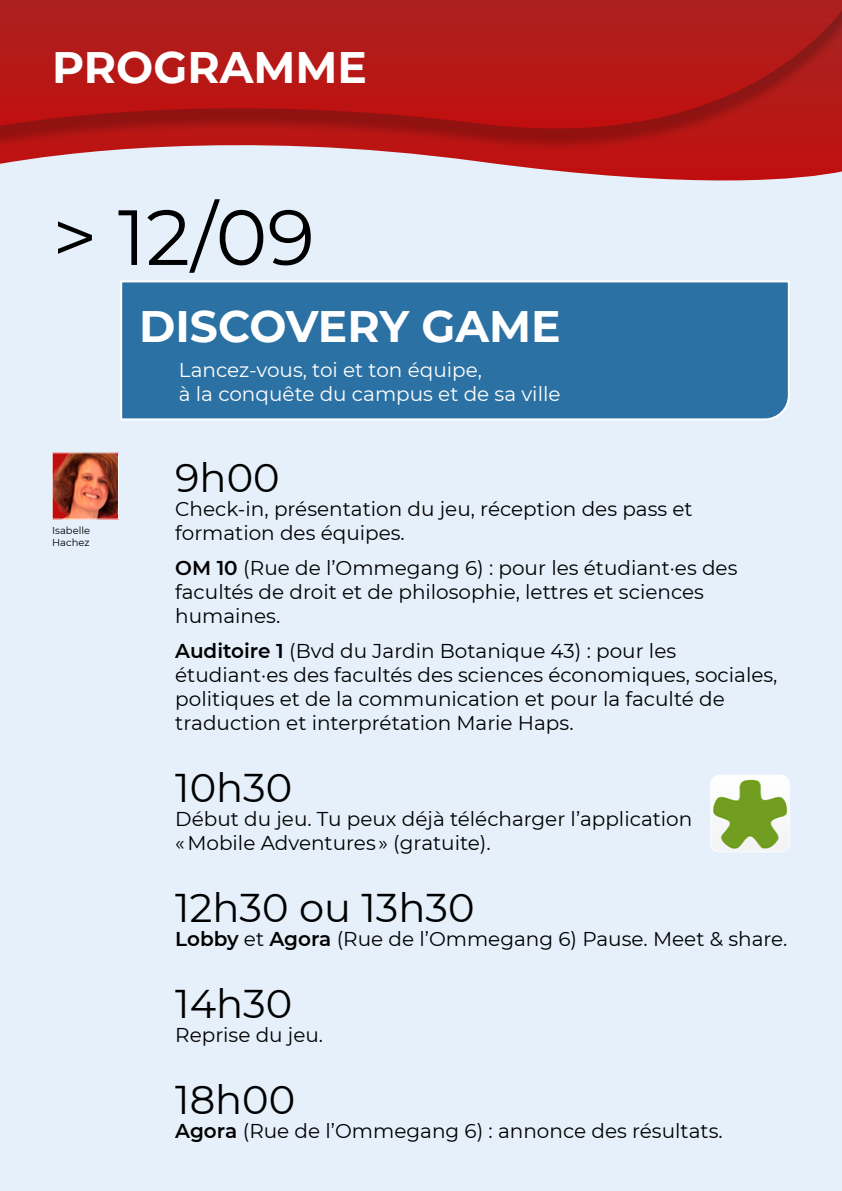
<style>
.page{position:relative;width:842px;height:1191px;background:#e5f0fb}
.page>*{position:absolute;margin:0;border:0;box-sizing:border-box;transform-origin:0 0}
.t1{font:78px "Montserrat";color:#000}
.t2{font:700 44px "Montserrat";color:#fff}
.t3{font:40px "Montserrat";color:#000}
.t4{font:20px/24px "Montserrat";color:#000}
.t5{font:20px/24px "Montserrat";color:#fff}
.t6{font:10px/12px "Montserrat";color:#000}
.s1{font-weight:600}
</style>
<div class="page">
<svg style="left:0;top:151px;width:842px;height:30px"></svg>
<svg style="left:0;top:0;width:842px;height:151px;background:#b11a18"></svg>
<div style="left:120px;top:280px;width:670px;height:140px;background:#2b71a4"></div>
<img style="left:54px;top:454px;width:63px;height:63px">
<img style="left:712px;top:776px;width:76px;height:74px">
<div style="left:710px;top:774px;width:80px;height:78px;border:1px solid #fff;border-radius:9px"></div>
<h2 class="t2" style="left:52px;top:36px;width:316px">PROGRAMME</h2>
<h1 class="t1" style="left:53px;top:184px;width:264px">&gt; 12/09</h1>
<h2 class="t2" style="left:139px;top:295px;width:423px">DISCOVERY GAME</h2>
<p class="t5" style="left:179px;top:357px;width:383px">Lancez-vous, toi et ton équipe,<br>à la conquête du campus et de sa ville</p>
<p class="t6" style="left:52px;top:524px;width:40px">Isabelle<br>Hachez</p>
<h3 class="t3" style="left:175px;top:450px;width:106px">9h00</h3>
<p class="t4" style="left:175px;top:496px;width:519px">Check-in, présentation du jeu, réception des pass et formation des équipes.</p>
<p class="t4" style="left:175px;top:555px;width:564px"><span class="s1">OM 10</span> (Rue de l’Ommegang 6) : pour les étudiant·es des facultés de droit et de philosophie, lettres et sciences humaines.</p>
<p class="t4" style="left:175px;top:638px;width:604px"><span class="s1">Auditoire 1</span> (Bvd du Jardin Botanique 43) : pour les étudiant·es des facultés des sciences économiques, sociales, politiques et de la communication et pour la faculté de traduction et interprétation Marie Haps.</p>
<h3 class="t3" style="left:175px;top:760px;width:119px">10h30</h3>
<p class="t4" style="left:175px;top:806px;width:519px">Début du jeu. Tu peux déjà télécharger l’application « Mobile Adventures » (gratuite).</p>
<h3 class="t3" style="left:175px;top:880px;width:301px">12h30 ou 13h30</h3>
<p class="t4" style="left:175px;top:926px;width:614px"><span class="s1">Lobby</span> et <span class="s1">Agora</span> (Rue de l’Ommegang 6) Pause. Meet &amp; share.</p>
<h3 class="t3" style="left:175px;top:976px;width:119px">14h30</h3>
<p class="t4" style="left:175px;top:1022px;width:149px">Reprise du jeu.</p>
<h3 class="t3" style="left:175px;top:1072px;width:122px">18h00</h3>
<p class="t4" style="left:175px;top:1118px;width:549px"><span class="s1">Agora</span> (Rue de l’Ommegang 6) : annonce des résultats.</p>
</div>
